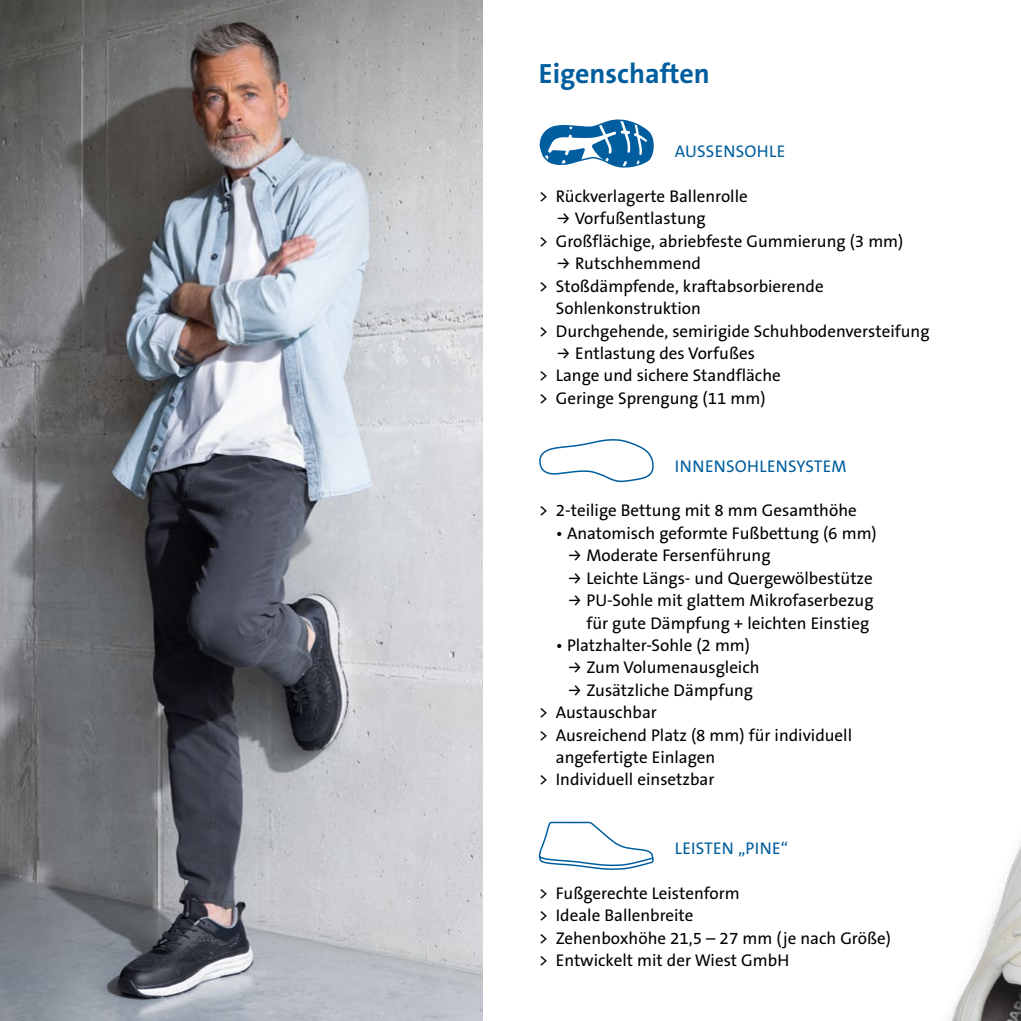
<style>
.page{position:relative;width:1021px;height:1021px;background:#fff}
.page>*{position:absolute;margin:0;border:0;box-sizing:border-box;transform-origin:0 0}
.t1{font:700 28px "The Sans B Plus W7";color:#005e9e}
.t2{font:17px/22.4px "The Sans B Plus W5 Plain";color:#000}
.t3{font:17px "The Sans B Plus W5 Plain";letter-spacing:.015em;color:#005e9e}
.s1{font-family:"Fira Sans Condensed"}
</style>
<div class="page">
<img style="left:0;top:0;width:482px;height:1020px">
<svg style="left:539px;top:119px;width:115px;height:49px"></svg>
<svg style="left:539px;top:439px;width:115px;height:44px"></svg>
<svg style="left:538px;top:821px;width:116px;height:49px"></svg>
<img style="left:948px;top:843px;width:72px;height:177px">
<h1 class="t1" style="left:539px;top:56px;width:173px">Eigenschaften</h1>
<p class="t3" style="left:675px;top:140px;width:112px">AUSSENSOHLE</p>
<p class="t2" style="left:539px;top:185px;width:210px">&gt; Rückverlagerte Ballenrolle</p>
<p class="t2" style="left:539px;top:208px;width:366px;text-indent:17px"><span class="s1">→</span> Vorfußentlastung<br>&gt; Großflächige, abriebfeste Gummierung (3 mm)</p>
<p class="t2" style="left:556px;top:252px;width:147px"><span class="s1">→</span> Rutschhemmend</p>
<p class="t2" style="left:539px;top:275px;width:286px">&gt; Stoßdämpfende, kraftabsorbierende</p>
<p class="t2" style="left:556px;top:297px;width:147px">Sohlenkonstruktion</p>
<p class="t2" style="left:539px;top:320px;width:392px">&gt; Durchgehende, semirigide Schuhbodenversteifung</p>
<p class="t2" style="left:539px;top:342px;width:243px;text-indent:17px"><span class="s1">→</span> Entlastung des Vorfußes<br>&gt; Lange und sichere Standfläche &gt; Geringe Sprengung (11 mm)</p>
<p class="t3" style="left:675px;top:455px;width:173px">INNENSOHLENSYSTEM</p>
<p class="t2" style="left:539px;top:499px;width:319px">&gt; 2-teilige Bettung mit 8 mm Gesamthöhe</p>
<p class="t2" style="left:556px;top:522px;width:322px">• Anatomisch geformte Fußbettung (6 mm)</p>
<p class="t2" style="left:567px;top:544px;width:205px"><span class="s1">→</span> Moderate Fersenführung</p>
<p class="t2" style="left:567px;top:567px;width:307px"><span class="s1">→</span> Leichte Längs- und Quergewölbestütze</p>
<p class="t2" style="left:567px;top:589px;width:308px;text-align:right"><span class="s1">→</span> PU-Sohle mit glattem Mikrofaserbezug für gute Dämpfung + leichten Einstieg</p>
<p class="t2" style="left:556px;top:634px;width:196px">• Platzhalter-Sohle (2 mm)</p>
<p class="t2" style="left:567px;top:656px;width:194px"><span class="s1">→</span> Zum Volumenausgleich</p>
<p class="t2" style="left:567px;top:679px;width:187px"><span class="s1">→</span> Zusätzliche Dämpfung</p>
<p class="t2" style="left:539px;top:701px;width:119px">&gt; Austauschbar</p>
<p class="t2" style="left:539px;top:723px;width:315px">&gt; Ausreichend Platz (8 mm) für individuell</p>
<p class="t2" style="left:556px;top:746px;width:161px">angefertigte Einlagen</p>
<p class="t2" style="left:539px;top:768px;width:177px">&gt; Individuell einsetzbar</p>
<p class="t3" style="left:675px;top:837px;width:115px">LEISTEN „PINE“</p>
<p class="t2" style="left:539px;top:882px;width:353px">&gt; Fußgerechte Leistenform<br>&gt; Ideale Ballenbreite<br>&gt; Zehenboxhöhe 21,5 – 27 mm (je nach Größe) &gt; Entwickelt mit der Wiest GmbH</p>
</div>
